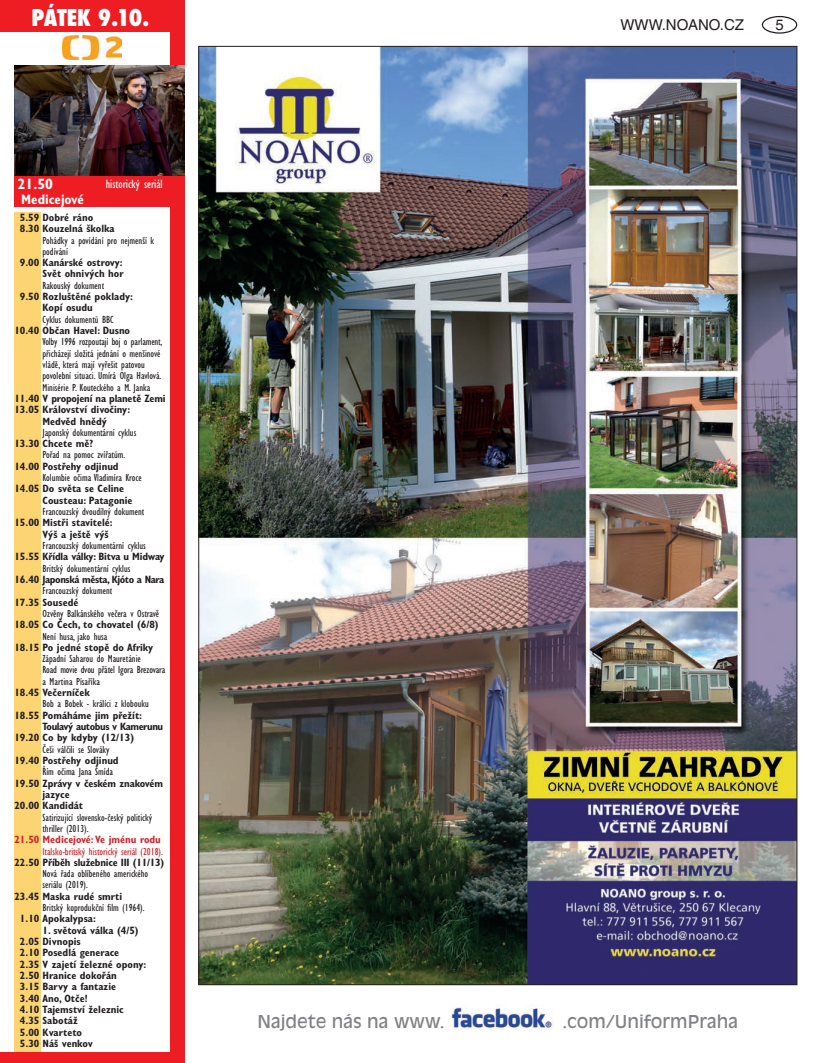
<style>
.page{position:relative;width:815px;height:1063px;background:#fff}
.page>*{position:absolute;margin:0;border:0;box-sizing:border-box;transform-origin:0 0}
.t1{font:800 condensed 22.5px "Futura";letter-spacing:-.01em;color:#fff}
.t2{font:17.5px "Antique Olive CE";color:#808285}
.t3{font:15px "Helvetica CE";color:#231f20}
.t4{font:700 condensed 15px "Gill Sans CE";color:#fff}
.t5{font:700 condensed 13.75px "Gill Sans CE";color:#fff}
.t6{font:condensed 12.5px "Gill Sans CE";color:#fff}
.t7{font:condensed 10.62px/11.4px "Gill Sans CE";color:#231f20}
.t8{font:700 condensed 10.62px/11.4px "Gill Sans CE";color:#231f20}
.t9{font:700 condensed 10.62px "Gill Sans CE";letter-spacing:-.02em;color:#231f20}
.t10{font:700 condensed 10.62px "Gill Sans CE";letter-spacing:-.04em;color:#231f20}
.t11{font:condensed 10.62px "Gill Sans CE";color:#d1232a}
.t12{font:700 condensed 10.62px "Gill Sans CE";color:#d1232a}
</style>
<div class="page">
<div style="left:762px;top:16px;width:35px;height:18px;border:1px solid #231f20;border-radius:50%"></div>
<img style="left:451px;top:1007px;width:103px;height:23px">
<img style="left:200px;top:48px;width:595px;height:935px">
<div style="left:0;top:0;width:184px;height:32px;background:#ee1d23"></div>
<div style="left:14px;top:175px;width:167px;height:32px;background:#ee1d23"></div>
<img style="left:63px;top:35px;width:58px;height:24px">
<div style="left:170px;top:0;width:14px;height:1063px;background:#ee1d23"></div>
<div style="left:0;top:1052px;width:184px;height:11px;background:#ee1d23"></div>
<div style="left:14px;top:213px;width:27px;height:839px;background:#fdd472"></div>
<img style="left:14px;top:66px;width:170px;height:109px">
<h1 class="t1" style="left:32px;top:2px;width:119px">PÁTEK 9.10.</h1>
<h3 class="t4" style="left:18px;top:175px;width:37px">21.50</h3>
<p class="t5" style="left:21px;top:191px;width:64px">Medicejové</p>
<p class="t6" style="left:106px;top:176px;width:58px">historický seriál</p>
<p class="t8" style="left:20px;top:212px;width:96px">5.59 Dobré ráno<br>8.30 Kouzelná školka</p>
<p class="t7" style="left:43px;top:234px;width:113px">Pohádky a povídání pro nejmenší k podívání</p>
<p class="t8" style="left:20px;top:257px;width:105px;text-align:right">9.00 Kanárské ostrovy:<br>Svět ohnivých hor</p>
<p class="t7" style="left:43px;top:280px;width:63px">Rakouský dokument</p>
<p class="t8" style="left:43px;top:291px;width:92px;text-indent:-23px">9.50 Rozluštěné poklady:<br>Kopí osudu</p>
<p class="t7" style="left:43px;top:313px;width:73px">Cyklus dokumentů BBC</p>
<p class="t8" style="left:14px;top:325px;width:117px">10.40 Občan Havel: Dusno</p>
<p class="t7" style="left:43px;top:336px;width:121px">Volby 1996 rozpoutají boj o parlament, přicházejí složitá jednání o menšinové vládě, která mají vyřešit patovou povolební situaci. Umírá Olga Havlová.<br>Minisérie P. Kouteckého a M. Janka</p>
<p class="t9" style="left:14px;top:392px;width:153px">11.40 V propojení na planetě Zemi</p>
<p class="t8" style="left:14px;top:404px;width:117px">13.05 Království divočiny:</p>
<p class="t8" style="left:43px;top:415px;width:66px">Medvěd hnědý</p>
<p class="t7" style="left:43px;top:427px;width:95px">Japonský dokumentární cyklus</p>
<p class="t8" style="left:14px;top:438px;width:80px">13.30 Chcete mě?</p>
<p class="t7" style="left:43px;top:449px;width:84px">Pořad na pomoc zvířatům.</p>
<p class="t8" style="left:14px;top:461px;width:106px">14.00 Postřehy odjinud</p>
<p class="t7" style="left:43px;top:472px;width:101px">Kolumbie očima Vladimíra Kroce</p>
<p class="t8" style="left:43px;top:483px;width:92px;text-indent:-28px">14.05 Do světa se Celine<br>Cousteau: Patagonie</p>
<p class="t7" style="left:43px;top:506px;width:103px">Francouzský dvoudílný dokument</p>
<p class="t8" style="left:43px;top:517px;width:72px;text-indent:-28px">15.00 Mistři stavitelé:<br>Výš a ještě výš</p>
<p class="t7" style="left:43px;top:540px;width:105px">Francouzský dokumentární cyklus</p>
<p class="t9" style="left:14px;top:550px;width:152px">15.55 Křídla války: Bitva u Midway</p>
<p class="t7" style="left:43px;top:562px;width:89px">Britský dokumentární cyklus</p>
<p class="t10" style="left:14px;top:573px;width:151px">16.40 Japonská města, Kjóto a Nara</p>
<p class="t7" style="left:43px;top:585px;width:71px">Francouzský dokument</p>
<p class="t8" style="left:14px;top:596px;width:66px">17.35 Sousedé</p>
<p class="t7" style="left:43px;top:608px;width:118px">Ozvěny Balkánského večera v Ostravě</p>
<p class="t8" style="left:14px;top:619px;width:146px">18.05 Co Čech, to chovatel (6/8)</p>
<p class="t7" style="left:43px;top:630px;width:66px">Není husa, jako husa</p>
<p class="t8" style="left:14px;top:642px;width:141px">18.15 Po jedné stopě do Afriky</p>
<p class="t7" style="left:43px;top:653px;width:124px">Západní Saharou do Mauretánie<br>Road movie dvou přátel Igora Brezovara a Martina Písaříka</p>
<p class="t8" style="left:14px;top:687px;width:77px">18.45 Večerníček</p>
<p class="t7" style="left:43px;top:698px;width:108px">Bob a Bobek - králíci z klobouku</p>
<p class="t8" style="left:14px;top:710px;width:129px">18.55 Pomáháme jim přežít:</p>
<p class="t10" style="left:43px;top:720px;width:122px">Toulavý autobus v Kamerunu</p>
<p class="t8" style="left:14px;top:732px;width:121px">19.20 Co by kdyby (12/13)</p>
<p class="t7" style="left:43px;top:743px;width:68px">Češi válčili se Slováky</p>
<p class="t8" style="left:14px;top:755px;width:106px">19.40 Postřehy odjinud</p>
<p class="t7" style="left:43px;top:766px;width:72px">Řím očima Jana Šmída</p>
<p class="t8" style="left:14px;top:777px;width:150px">19.50 Zprávy v českém znakovém</p>
<p class="t8" style="left:43px;top:789px;width:29px">jazyce</p>
<p class="t8" style="left:14px;top:800px;width:70px">20.00 Kandidát</p>
<p class="t7" style="left:43px;top:811px;width:111px">Satirizující slovensko-český politický thriller (2013).</p>
<p class="t12" style="left:14px;top:833px;width:148px">21.50 Medicejové: Ve jménu rodu</p>
<p class="t11" style="left:43px;top:845px;width:122px">Italsko-britský historický seriál (2018).</p>
<p class="t9" style="left:14px;top:856px;width:151px">22.50 Příběh služebnice III (11/13)</p>
<p class="t7" style="left:43px;top:868px;width:107px">Nová řada oblíbeného amerického seriálu (2019).</p>
<p class="t8" style="left:14px;top:891px;width:109px">23.45 Maska rudé smrti</p>
<p class="t7" style="left:43px;top:902px;width:104px">Britský koprodukční film (1964).</p>
<p class="t8" style="left:20px;top:913px;width:77px">1.10 Apokalypsa:</p>
<p class="t8" style="left:20px;top:925px;width:128px;text-indent:23px">1. světová válka (4/5)<br>2.05 Divnopis<br>2.10 Posedlá generace<br>2.35 V zajetí železné opony:<br>2.50 Hranice dokořán<br>3.15 Barvy a fantazie<br>3.40 Ano, Otče!<br>4.10 Tajemství železnic<br>4.35 Sabotáž<br>5.00 Kvarteto<br>5.30 Náš venkov</p>
<h3 class="t3" style="left:620px;top:16px;width:125px">WWW.NOANO.CZ</h3>
<h3 class="t3" style="left:775px;top:16px;width:10px">5</h3>
<h2 class="t2" style="left:257px;top:1012px;width:189px">Najdete nás na www.</h2>
<h2 class="t2" style="left:562px;top:1012px;width:177px">.com/UniformPraha</h2>
</div>
